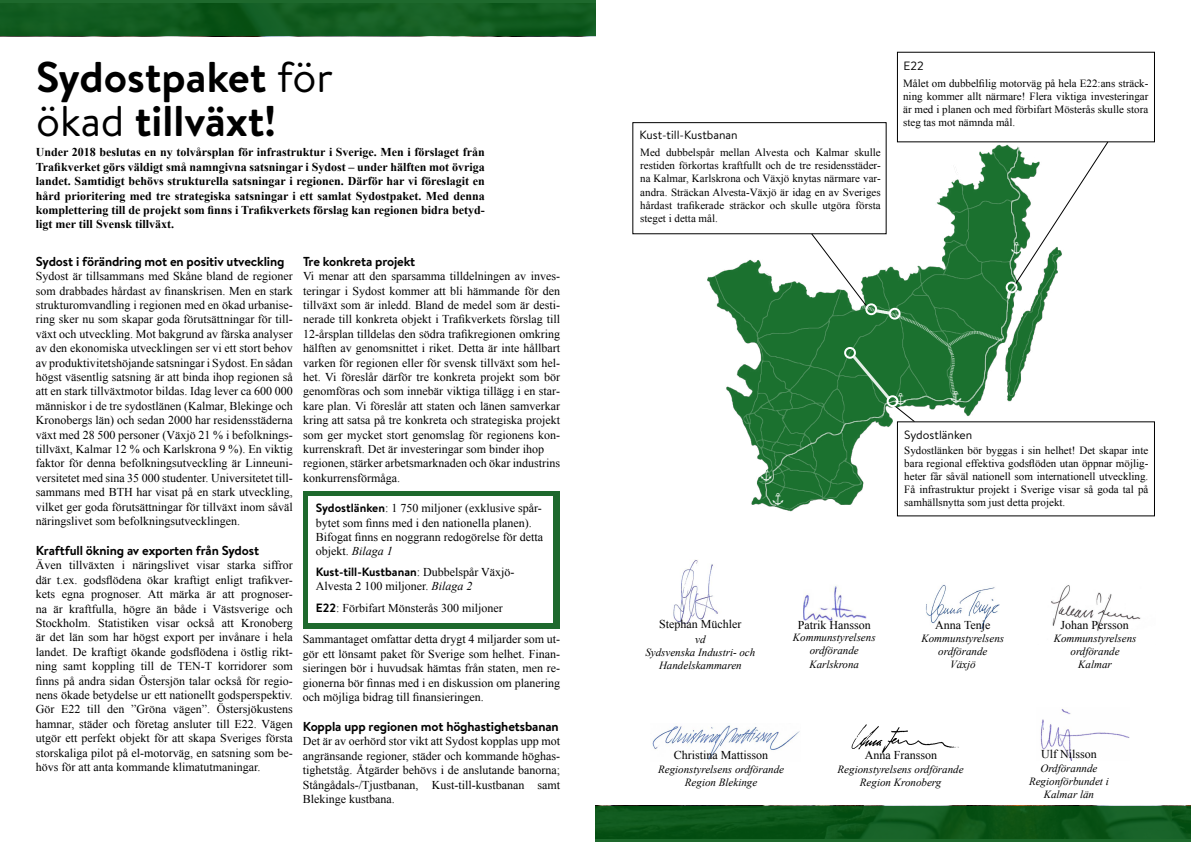
<style>
.page{position:relative;width:1191px;height:842px;background:#fff}
.page>*{position:absolute;margin:0;border:0;box-sizing:border-box;transform-origin:0 0}
.t1{font:700 43px/44px "Brandon Text";color:#000}
.t2{font:700 13px "Brandon Text";letter-spacing:-.01em;color:#000}
.t3{font:13px/23.9px "Signigficante";color:#fff}
.t4{font:12px/14.4px "Times New Roman";color:#000;text-align:justify}
.t5{font:700 12px/14.4px "Times New Roman";color:#000;text-align:justify}
.t6{font:700 12px "Brandon Text";color:#000}
.t7{font:12px "Brandon Text";color:#000}
.t8{font:11px/13.2px "Times New Roman";color:#000;text-align:justify}
.t9{font:italic 11px/13.2px "Times New Roman";color:#000;text-align:center}
.s1{font-weight:400}
.s2{font-family:"Brandon Text";font-weight:700}
.s3{font-style:italic}
.s4{font-family:"Times New Roman";font-weight:400}
</style>
<div class="page">
<img style="left:925px;top:585px;width:75px;height:44px">
<img style="left:851px;top:724px;width:108px;height:29px">
<img style="left:803px;top:585px;width:63px;height:35px">
<img style="left:1051px;top:585px;width:90px;height:46px">
<img style="left:673px;top:560px;width:45px;height:64px">
<img style="left:1040px;top:709px;width:89px;height:51px">
<img style="left:652px;top:725px;width:148px;height:35px">
<img style="left:643px;top:139px;width:456px;height:378px">
<div style="left:0;top:0;width:595px;height:36px;background:linear-gradient(to bottom,#166025,#0f581d)"></div>
<svg style="left:595px;top:806px;width:596px;height:36px;fill:#0f571b"></svg>
<div style="left:632px;top:122px;width:254px;height:112px;border:1px solid #000"></div>
<div style="left:897px;top:421px;width:258px;height:95px;border:1px solid #000"></div>
<div style="left:897px;top:52px;width:258px;height:90px;border:1px solid #000"></div>
<div style="left:303px;top:491px;width:256px;height:138px;background:linear-gradient(to right,#1e692d,#1e692d)"></div>
<div style="left:308px;top:497px;width:244px;height:126px;background:#fff"></div>
<svg style="left:810px;top:141px;width:299px;height:282px"></svg>
<h1 class="t1" style="left:36px;top:54px;width:299px">Sydostpaket <span class="s1">för ökad</span> tillväxt!</h1>
<p class="t5" style="left:36px;top:145px;width:450px">Under 2018 beslutas en ny tolvårsplan för infrastruktur i Sverige. Men i förslaget från Trafikverket görs väldigt små namngivna satsningar i Sydost – under hälften mot övriga landet. Samtidigt behövs strukturella satsningar i regionen. Därför har vi föreslagit en hård prioritering med tre strategiska satsningar i ett samlat Sydostpaket. Med denna komplettering till de projekt som finns i Trafikverkets förslag kan regionen bidra betyd&shy;ligt mer till Svensk tillväxt.</p>
<p class="t2" style="left:36px;top:252px;width:250px">Sydost i förändring mot en positiv utveckling</p>
<p class="t4" style="left:36px;top:269px;width:258px">Sydost är tillsammans med Skåne bland de regioner som drabbades hårdast av finanskrisen. Men en stark strukturomvandling i regionen med en ökad urbanise&shy;ring sker nu som skapar goda förutsättningar för till&shy;växt och utveckling. Mot bakgrund av färska analyser av den ekonomiska utvecklingen ser vi ett stort behov av produktivitetshöjande satsningar i Sydost. En sådan högst väsentlig satsning är att binda ihop regionen så att en stark tillväxtmotor bildas. Idag lever ca 600 000 människor i de tre sydostlänen (Kalmar, Blekinge och Kronobergs län) och sedan 2000 har residensstäderna växt med 28 500 personer (Växjö 21 % i befolknings&shy;tillväxt, Kalmar 12 % och Karlskrona 9 %). En viktig faktor för denna befolkningsutveckling är Linneuni&shy;versitetet med sina 35 000 studenter. Universitetet till&shy;sammans med BTH har visat på en stark utveckling, vilket ger goda förutsättningar för tillväxt inom såväl näringslivet som befolkningsutvecklingen.</p>
<p class="t2" style="left:36px;top:541px;width:225px">Kraftfull ökning av exporten från Sydost</p>
<p class="t4" style="left:36px;top:558px;width:258px">Även tillväxten i näringslivet visar starka siffror där t.ex. godsflödena ökar kraftigt enligt trafikver&shy;kets egna prognoser. Att märka är att prognoser&shy;na är kraftfulla, högre än både i Västsverige och Stockholm. Statistiken visar också att Kronoberg är det län som har högst export per invånare i hela landet. De kraftigt ökande godsflödena i östlig rikt&shy;ning samt koppling till de TEN-T korridorer som finns på andra sidan Östersjön talar också för regio&shy;nens ökade betydelse ur ett nationellt godsperspektiv.<br>Gör E22 till den ”Gröna vägen”. Östersjökustens hamnar, städer och företag ansluter till E22. Vägen utgör ett perfekt objekt för att skapa Sveriges första storskaliga pilot på el-motorväg, en satsning som be&shy;hövs för att anta kommande klimatutmaningar.</p>
<p class="t2" style="left:303px;top:252px;width:114px">Tre konkreta projekt</p>
<p class="t4" style="left:303px;top:269px;width:258px;text-align:left">Vi menar att den sparsamma tilldelningen av inves&shy;teringar i Sydost kommer att bli hämmande för den tillväxt som är inledd. Bland de medel som är desti&shy;nerade till konkreta objekt i Trafikverkets förslag till 12-årsplan tilldelas den södra trafikregionen omkring hälften av genomsnittet i riket. Detta är inte hållbart varken för regionen eller för svensk tillväxt som hel&shy;het. Vi föreslår därför tre konkreta projekt som bör genomföras och som innebär viktiga tillägg i en star&shy;kare plan. Vi föreslår att staten och länen samverkar kring att satsa på tre konkreta och strategiska projekt som ger mycket stort genomslag för regionens kon&shy;kurrenskraft. Det är investeringar som binder ihop regionen, stärker arbetsmarknaden och ökar industrins konkurrensförmåga.</p>
<p class="t4" style="left:316px;top:501px;width:229px;text-align:left"><span class="s2">Sydostlänken</span>: 1 750 miljoner (exklusive spår&shy;bytet som finns med i den nationella planen).<br>Bifogat finns en noggrann redogörelse för detta objekt. <span class="s3">Bilaga 1</span></p>
<p class="t6" style="left:316px;top:563px;width:200px">Kust-till-Kustbanan<span class="s4">: Dubbelspår Växjö-</span></p>
<p class="t4" style="left:316px;top:575px;width:188px;line-height:21.4px">Alvesta 2 100 miljoner. <span class="s3">Bilaga 2<br></span><span class="s2">E22</span>: Förbifart Mönsterås 300 miljoner</p>
<p class="t4" style="left:303px;top:632px;width:259px">Sammantaget omfattar detta drygt 4 miljarder som ut&shy;gör ett lönsamt paket för Sverige som helhet. Finan&shy;sieringen bör i huvudsak hämtas från staten, men re&shy;gionerna bör finnas med i en diskussion om planering och möjliga bidrag till finansieringen.</p>
<p class="t2" style="left:303px;top:717px;width:257px">Koppla upp regionen mot höghastighetsbanan</p>
<p class="t4" style="left:303px;top:734px;width:259px">Det är av oerhörd stor vikt att Sydost kopplas upp mot angränsande regioner, städer och kommande höghas&shy;tighetståg. Åtgärder behövs i de anslutande banorna; Stångådals-/Tjustbanan, Kust-till-kustbanan samt Blekinge kustbana.</p>
<p class="t7" style="left:903px;top:58px;width:22px">E22</p>
<p class="t7" style="left:639px;top:127px;width:100px">Kust-till-Kustbanan</p>
<p class="t8" style="left:640px;top:145px;width:242px">Med dubbelspår mellan Alvesta och Kalmar skulle restiden förkortas kraftfullt och de tre residensstäder&shy;na Kalmar, Karlskrona och Växjö knytas närmare var&shy;andra. Sträckan Alvesta-Växjö är idag en av Sveriges hårdast trafikerade sträckor och skulle utgöra första steget i detta mål.</p>
<p class="t8" style="left:903px;top:76px;width:247px">Målet om dubbelfilig motorväg på hela E22:ans sträck&shy;ning kommer allt närmare! Flera viktiga investeringar är med i planen och med förbifart Mösterås skulle stora steg tas mot nämnda mål.</p>
<p class="t3" style="left:1011px;top:236px;width:13px">D</p>
<p class="t3" style="left:772px;top:463px;width:13px;text-indent:-12px">D<br>D</p>
<p class="t3" style="left:894px;top:387px;width:13px">D</p>
<p class="t3" style="left:950px;top:385px;width:13px">D</p>
<p class="t7" style="left:904px;top:426px;width:70px">Sydostlänken</p>
<p class="t8" style="left:904px;top:443px;width:246px">Sydostlänken bör byggas i sin helhet! Det skapar inte bara regional effektiva godsflöden utan öppnar möjlig&shy;heter får såväl nationell som internationell utveckling.<br>Få infrastruktur projekt i Sverige visar så goda tal på samhällsnytta som just detta projekt.</p>
<p class="t4" style="left:659px;top:616px;width:84px">Stephan Müchler</p>
<p class="t9" style="left:645px;top:632px;width:111px">vd<br>Sydsvenska Industri- och<br>Handelskammaren</p>
<p class="t4" style="left:797px;top:617px;width:74px">Patrik Hansson</p>
<p class="t9" style="left:793px;top:631px;width:84px">Kommunstyrelsens ordförande<br>Karlskrona</p>
<p class="t4" style="left:935px;top:618px;width:57px">Anna Tenje</p>
<p class="t9" style="left:921px;top:631px;width:84px">Kommunstyrelsens ordförande<br>Växjö</p>
<p class="t4" style="left:1060px;top:618px;width:70px">Johan Persson</p>
<p class="t9" style="left:1053px;top:631px;width:84px">Kommunstyrelsens ordförande<br>Kalmar</p>
<p class="t4" style="left:674px;top:748px;width:96px">Christina Mattisson</p>
<p class="t9" style="left:658px;top:762px;width:127px">Regionstyrelsens ordförande<br>Region Blekinge</p>
<p class="t4" style="left:865px;top:747px;width:74px">Anna Fransson</p>
<p class="t9" style="left:837px;top:762px;width:127px">Regionstyrelsens ordförande<br>Region Kronoberg</p>
<p class="t4" style="left:1041px;top:747px;width:57px">Ulf Nilsson</p>
<p class="t9" style="left:1029px;top:761px;width:81px">Ordförannde<br>Regionförbundet i<br>Kalmar län</p>
</div>
